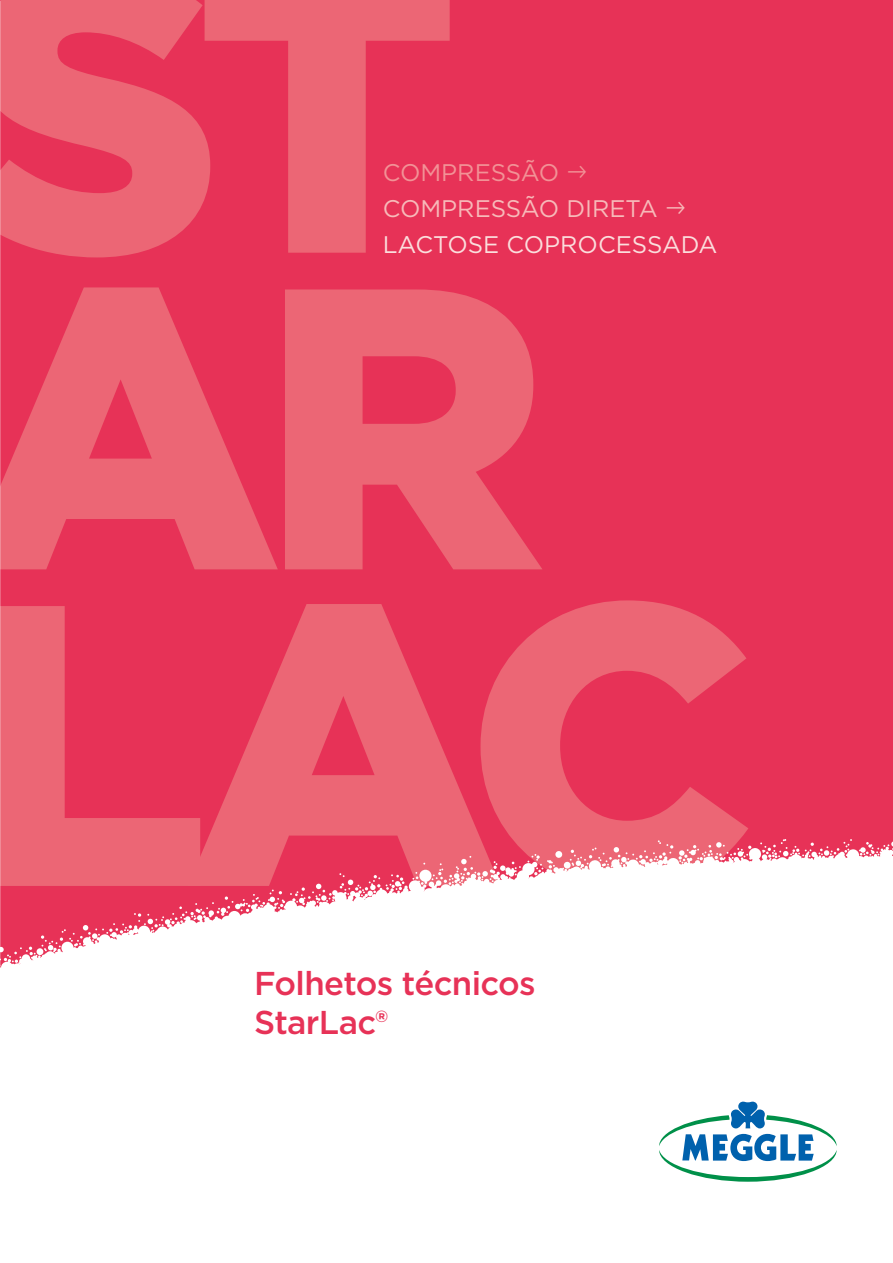
<style>
.page{position:relative;width:893px;height:1263px;background:#fff}
.page>*{position:absolute;margin:0;border:0;box-sizing:border-box;transform-origin:0 0}
.t1{font:900 399.75px/316.6px "Gotham";letter-spacing:-.065em;color:#ec6675}
.t2{font:500 33px/39px "Gotham";letter-spacing:-.02em;color:#e73257}
.t3{font:24px/36px "Gotham";color:#fbdedd}
.s1{color:#f29296}
.s2{color:#f7bab9}
</style>
<div class="page">
<div style="left:0;top:0;width:893px;height:972px;background:#e73257"></div>
<svg style="left:0;top:838px;width:893px;height:134px;fill:#fff"></svg>
<svg style="left:659px;top:1101px;width:178px;height:81px"></svg>
<h1 class="t1" style="left:-38px;top:-51px;width:796px">ST<br>AR<br>LAC</h1>
<p class="t3" style="left:383px;top:154px;width:336px"><span class="s1">COMPRESSÃO</span> <span class="s1">→<br></span><span class="s2">COMPRESSÃO DIRETA</span> <span class="s2">→<br></span>LACTOSE COPROCESSADA</p>
<h2 class="t2" style="left:254px;top:963px;width:283px">Folhetos técnicos<br>StarLac®</h2>
</div>
